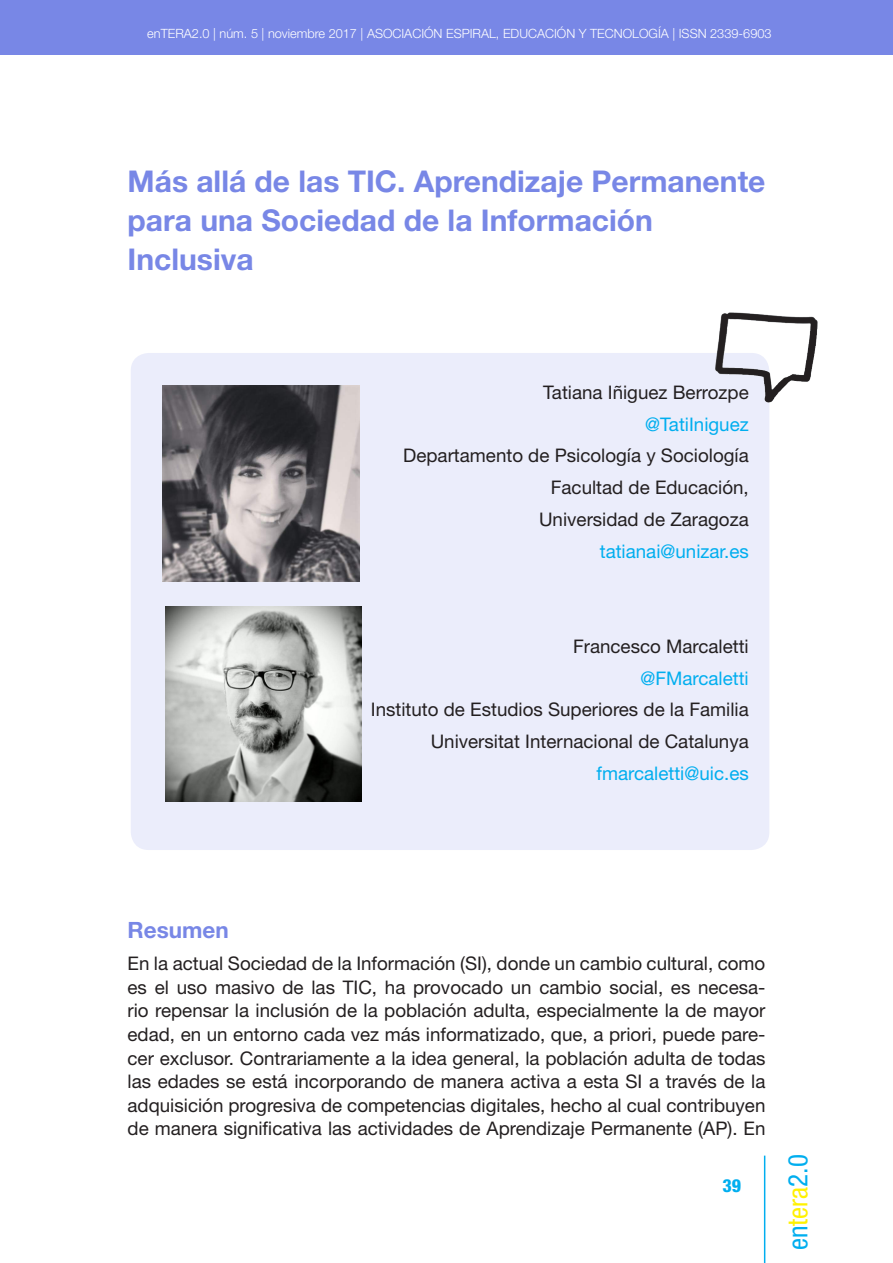
<style>
.page{position:relative;width:893px;height:1263px;background:#fff}
.page>*{position:absolute;margin:0;border:0;box-sizing:border-box;transform-origin:0 0}
.t1{font:700 30px/39.5px "Helvetica Neue LT Std";color:#7887e6}
.t2{font:condensed 27px "Helvetica Neue LT Std";color:#00aeef}
.t3{font:700 22.5px "Helvetica Neue LT Std";color:#7887e6}
.t4{font:18.75px/23.7px "Helvetica Neue LT Std";color:#231f20;text-align:right}
.t5{font:18.75px "Helvetica Neue LT Std";color:#00aeef}
.t6{font:800 condensed 18px "Helvetica Neue LT Std";color:#00aeef}
.t7{font:300 12.75px "Helvetica Neue LT Std";color:#fff}
.s1{color:#fff101}
</style>
<div class="page">
<hr style="left:764px;top:1155px;width:1px;height:108px;background:#00aeef">
<div style="left:0;top:0;width:893px;height:55px;background:#7887e6"></div>
<div style="left:131px;top:353px;width:638px;height:497px;background:#ebedfb;border-radius:18px"></div>
<img style="left:165px;top:606px;width:197px;height:196px">
<img style="left:163px;top:385px;width:196px;height:196px">
<img style="left:715px;top:312px;width:103px;height:91px">
<p class="t7" style="left:147px;top:26px;width:626px">enTERA2.0 | núm. 5 | noviembre 2017 | ASOCIACIÓN ESPIRAL, EDUCACIÓN Y TECNOLOGÍA | ISSN 2339-6903</p>
<h1 class="t1" style="left:128px;top:160px;width:639px">Más allá de las TIC. Aprendizaje Permanente para una Sociedad de la Información<br>Inclusiva</h1>
<p class="t4" style="left:543px;top:380px;width:207px">Tatiana Iñiguez Berrozpe</p>
<p class="t5" style="left:645px;top:413px;width:105px">@TatiIniguez</p>
<p class="t4" style="left:403px;top:439px;width:347px;line-height:31.8px">Departamento de Psicología y Sociología<br>Facultad de Educación,<br>Universidad de Zaragoza</p>
<p class="t5" style="left:600px;top:540px;width:151px">tatianai@unizar.es</p>
<p class="t4" style="left:573px;top:634px;width:177px">Francesco Marcaletti</p>
<p class="t5" style="left:640px;top:667px;width:110px">@FMarcaletti</p>
<p class="t4" style="left:371px;top:694px;width:379px;line-height:31.8px">Instituto de Estudios Superiores de la Familia<br>Universitat Internacional de Catalunya</p>
<p class="t5" style="left:597px;top:762px;width:154px">fmarcaletti@uic.es</p>
<p class="t3" style="left:128px;top:916px;width:103px">Resumen</p>
<p class="t4" style="left:128px;top:951px;width:639px;text-align:justify">En la actual Sociedad de la Información (SI), donde un cambio cultural, como es el uso masivo de las TIC, ha provocado un cambio social, es necesa&shy;rio repensar la inclusión de la población adulta, especialmente la de mayor edad, en un entorno cada vez más informatizado, que, a priori, puede pare&shy;cer exclusor. Contrariamente a la idea general, la población adulta de todas las edades se está incorporando de manera activa a esta SI a través de la adquisición progresiva de competencias digitales, hecho al cual contribuyen de manera significativa las actividades de Aprendizaje Permanente (AP). En</p>
<p class="t6" style="left:722px;top:1175px;width:20px">39</p>
<h2 class="t2" style="left:782px;top:1250px;width:97px;rotate:-90deg">en<span class="s1">tera</span>2.0</h2>
</div>
